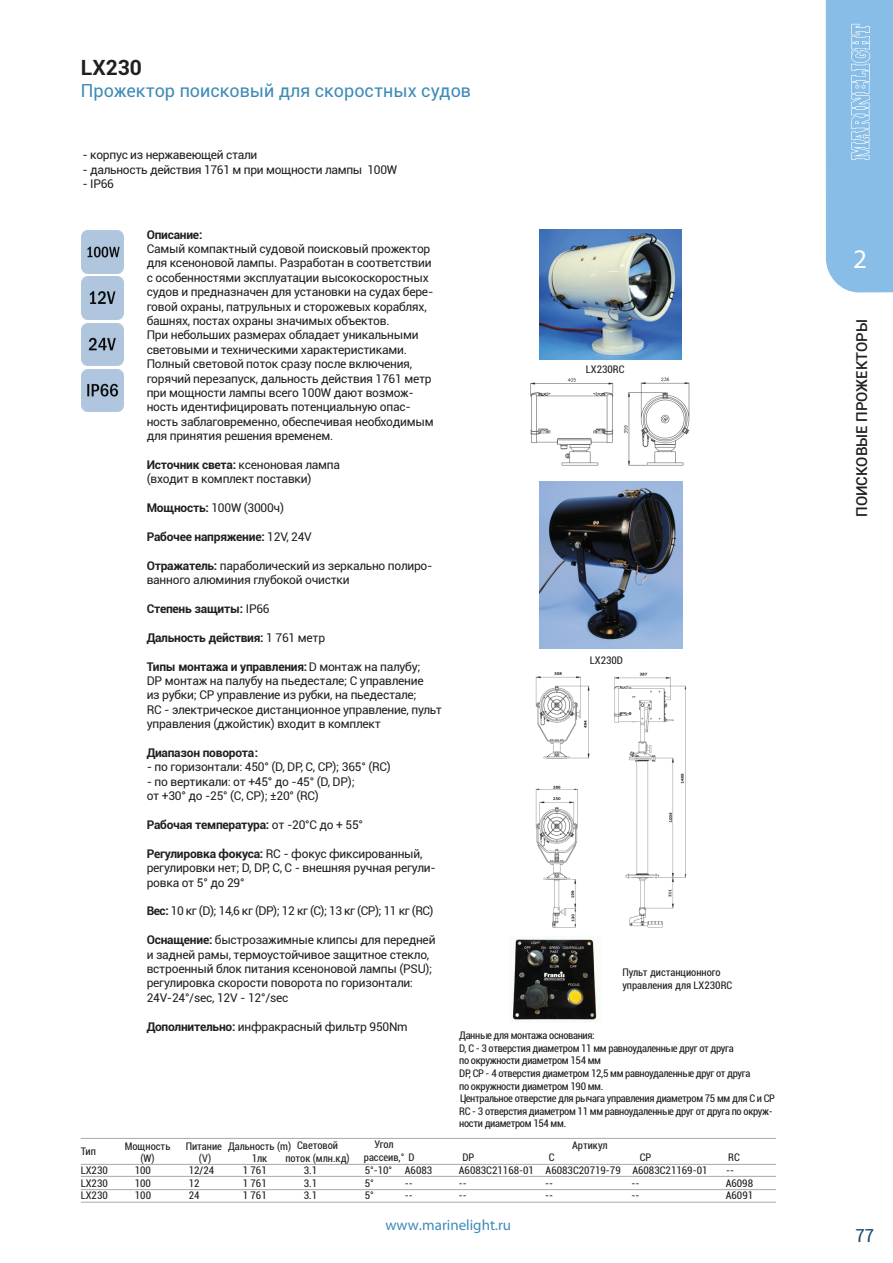
<style>
.page{position:relative;width:893px;height:1263px;background:#fff}
.page>*{position:absolute;margin:0;border:0;box-sizing:border-box;transform-origin:0 0}
.t1{font:27px "Myriad Pro";color:#fff}
.t2{font:700 21px "Roboto";color:#231f20}
.t3{font:18px "Roboto";color:#3f8bb8}
.t4{font:condensed 18px "Roboto";color:#204c77}
.t5{font:500 15px "Roboto";color:#231f20}
.t6{font:15px "Myriad Pro";color:#3f8bb8}
.t7{font:12px/14.4px "Roboto";letter-spacing:-.02em;color:#231f20}
.t8{font:700 12px "Roboto";letter-spacing:-.02em;color:#231f20}
.t9{font:12px "Roboto";letter-spacing:-.04em;color:#231f20}
.t10{font:condensed 10.5px/12.6px "Roboto";letter-spacing:-.03em;color:#231f20}
.t11{font:condensed 10.5px/12.6px "Roboto";color:#231f20;text-align:center}
.s1{font-weight:700}
.s2{font-weight:400}
</style>
<div class="page">
<svg style="left:826px;top:0;width:67px;height:292px;background:#8cbfe7"></svg>
<hr style="left:81px;top:1164px;width:695px;height:1px;background:#a8a9ad">
<hr style="left:81px;top:1138px;width:695px;height:1px;background:#a8a9ad">
<hr style="left:81px;top:1176px;width:695px;height:1px;background:#a8a9ad">
<hr style="left:81px;top:1189px;width:695px;height:1px;background:#a8a9ad">
<hr style="left:81px;top:1202px;width:695px;height:1px;background:#a8a9ad">
<img style="left:539px;top:230px;width:142px;height:129px">
<img style="left:540px;top:482px;width:142px;height:167px">
<img style="left:512px;top:936px;width:85px;height:84px">
<img style="left:530px;top:377px;width:160px;height:89px">
<img style="left:535px;top:672px;width:151px;height:256px">
<img style="left:81px;top:231px;width:43px;height:42px">
<img style="left:81px;top:277px;width:43px;height:42px">
<img style="left:81px;top:323px;width:43px;height:43px">
<img style="left:81px;top:369px;width:43px;height:43px">
<h2 class="t2" style="left:81px;top:53px;width:63px">LX230</h2>
<h3 class="t3" style="left:81px;top:78px;width:392px">прожектор поисковый для скоростных судов</h3>
<p class="t7" style="left:83px;top:147px;width:176px">- корпус из нержавеющей стали</p>
<p class="t7" style="left:83px;top:162px;width:316px">- дальность действия 1761 м при мощности лампы 100W</p>
<p class="t7" style="left:83px;top:176px;width:33px">- IP66</p>
<p class="t8" style="left:147px;top:226px;width:57px">Описание:</p>
<p class="t7" style="left:147px;top:241px;width:288px">Самый компактный судовой поисковый прожектор для ксеноновой лампы. Разработан в соответствии с особенностями эксплуатации высокоскоростных судов и предназначен для установки на судах бере&shy;говой охраны, патрульных и сторожевых кораблях, башнях, постах охраны значимых объектов.<br>П ри небольших размерах обладает уникальными световыми и техническими характеристиками.<br>Полный световой поток сразу после включения, горячий перезапуск, дальность действия 1761 метр при мощности лампы всего 100W дают возмож&shy;ность идентифицировать потенциальную опас&shy;ность заблаговременно, обеспечивая необходимым для принятия решения временем.</p>
<p class="t7" style="left:147px;top:457px;width:195px"><span class="s1">Источник света:</span> ксеноновая лампа (входит в комплект поставки)</p>
<p class="t7" style="left:147px;top:500px;width:139px"><span class="s1">Мощность:</span> 100W (3000ч)</p>
<p class="t8" style="left:147px;top:528px;width:167px">Рабочее напряжение: <span class="s2">12V, 24V</span></p>
<p class="t7" style="left:147px;top:558px;width:287px"><span class="s1">Отражатель:</span> параболический из зеркально полиро&shy;ванного алюминия глубокой очистки</p>
<p class="t8" style="left:147px;top:600px;width:124px">Степень защиты: <span class="s2">IP66</span></p>
<p class="t8" style="left:147px;top:629px;width:180px">Дальность действия: <span class="s2">1 761 метр</span></p>
<p class="t7" style="left:147px;top:659px;width:297px"><span class="s1">Типы монтажа и управления:</span>D монтаж на палубу;<br>DP монтаж на палубу на пьедестале; C управление<br>из рубки; CP управление из рубки, на пьедестале;<br>RC - электрическое дистанционное управление, пульт управления (джойстик) входит в комплект</p>
<p class="t8" style="left:147px;top:744px;width:113px">Диапазон поворота:</p>
<p class="t7" style="left:147px;top:759px;width:246px">- по горизонтали: 450° (D, DP, C, CP); 365° (RC)</p>
<p class="t7" style="left:147px;top:774px;width:210px">- по вертикали: от +45° до -45° (D, DP); от +30° до -25° (C, CP); ±20° (RC)</p>
<p class="t8" style="left:147px;top:816px;width:218px">Рабочая температура: <span class="s2">от -20°С до + 55°</span></p>
<p class="t7" style="left:147px;top:846px;width:291px"><span class="s1">Регулировка фокуса:</span> RC - фокус фиксированный, регулировки нет; D, DP, C, C - внешняя ручная регули&shy;ровка от 5° до 29°</p>
<p class="t9" style="left:147px;top:903px;width:288px"><span class="s1">Вес:</span> 10 кг (D); 14,6 кг (DP); 12 кг (C); 13 кг (CP); 11 кг (RC)</p>
<p class="t7" style="left:147px;top:932px;width:290px"><span class="s1">Оснащение:</span> быстрозажимные клипсы для передней и задней рамы, термоустойчивое защитное стекло, встроенный блок питания ксеноновой лампы (PSU); регулировка скорости поворота по горизонтали:<br>24V-24°/sec, 12V - 12°/sec</p>
<p class="t7" style="left:147px;top:1019px;width:263px"><span class="s1">Дополнительно:</span> инфракрасный фильтр 950Nm</p>
<p class="t11" style="left:586px;top:363px;width:40px">LX230RC</p>
<p class="t10" style="left:590px;top:653px;width:35px">LX230D</p>
<p class="t11" style="left:622px;top:966px;width:111px;text-align:left">Пульт дистанционного управления для LX230RC</p>
<p class="t10" style="left:459px;top:1029px;width:317px">Данные для монтажа основания:<br>D, C - 3 отверстия диаметром 11 мм равноудаленные друг от друга<br>по окружности диаметром 154 мм<br>DP, CP - 4 отверстия диаметром 12,5 мм равноудаленные друг от друга<br>по окружности диаметром 190 мм.<br>Центральное отверстие для рычага управления диаметром 75 мм для С и CP RC - 3 отверстия диаметром 11 мм равноудаленные друг от друга по окруж&shy;ности диаметром 154 мм.</p>
<p class="t11" style="left:125px;top:1139px;width:47px">Мощность (W)</p>
<p class="t11" style="left:285px;top:1139px;width:66px">Световой поток (млн.кд)</p>
<p class="t10" style="left:374px;top:1138px;width:21px">Угол</p>
<p class="t10" style="left:81px;top:1145px;width:17px">Тип</p>
<p class="t11" style="left:228px;top:1139px;width:65px">Дальность (m)<br>1лк</p>
<p class="t11" style="left:572px;top:1138px;width:37px">Артикул</p>
<p class="t11" style="left:186px;top:1139px;width:38px">Питание (V)</p>
<p class="t11" style="left:364px;top:1150px;width:52px">рассеив,° D</p>
<p class="t10" style="left:462px;top:1151px;width:13px">DP</p>
<p class="t10" style="left:549px;top:1151px;width:7px">C</p>
<p class="t10" style="left:640px;top:1151px;width:13px">CP</p>
<p class="t10" style="left:728px;top:1151px;width:13px">RC</p>
<p class="t10" style="left:81px;top:1164px;width:29px">LX230</p>
<p class="t10" style="left:135px;top:1164px;width:18px">100</p>
<p class="t10" style="left:189px;top:1164px;width:27px">12/24</p>
<p class="t10" style="left:243px;top:1164px;width:25px">1 761</p>
<p class="t10" style="left:304px;top:1164px;width:15px">3.1</p>
<p class="t10" style="left:365px;top:1164px;width:69px">5°-10° A6083</p>
<p class="t11" style="left:459px;top:1164px;width:250px">A6083C21168-01 A6083C20719-79 A6083C21169-01</p>
<p class="t10" style="left:726px;top:1164px;width:10px">--</p>
<p class="t10" style="left:81px;top:1176px;width:29px">LX230</p>
<p class="t10" style="left:135px;top:1176px;width:18px">100</p>
<p class="t10" style="left:189px;top:1176px;width:12px">12</p>
<p class="t10" style="left:243px;top:1176px;width:25px">1 761</p>
<p class="t10" style="left:304px;top:1176px;width:15px">3.1</p>
<p class="t10" style="left:365px;top:1176px;width:11px">5°</p>
<p class="t10" style="left:405px;top:1176px;width:10px">--</p>
<p class="t10" style="left:459px;top:1176px;width:10px">--</p>
<p class="t10" style="left:545px;top:1176px;width:10px">--</p>
<p class="t10" style="left:631px;top:1176px;width:10px">--</p>
<p class="t10" style="left:726px;top:1176px;width:29px">A6098</p>
<p class="t10" style="left:81px;top:1189px;width:29px">LX230</p>
<p class="t10" style="left:135px;top:1189px;width:18px">100</p>
<p class="t10" style="left:189px;top:1189px;width:12px">24</p>
<p class="t10" style="left:243px;top:1189px;width:25px">1 761</p>
<p class="t10" style="left:304px;top:1189px;width:15px">3.1</p>
<p class="t10" style="left:365px;top:1189px;width:11px">5°</p>
<p class="t10" style="left:405px;top:1189px;width:10px">--</p>
<p class="t10" style="left:459px;top:1189px;width:10px">--</p>
<p class="t10" style="left:545px;top:1189px;width:10px">--</p>
<p class="t10" style="left:632px;top:1189px;width:10px">--</p>
<p class="t10" style="left:726px;top:1189px;width:29px">A6091</p>
<p class="t6" style="left:385px;top:1216px;width:127px">www.marinelight.ru</p>
<h1 class="t1" style="left:853px;top:242px;width:15px">2</h1>
<p class="t5" style="left:851px;top:517px;width:199px;rotate:-90deg">ПОИСКОВЫЕ ПРОЖЕКТОРЫ</p>
<h3 class="t4" style="left:855px;top:1223px;width:20px">77</h3>
</div>
